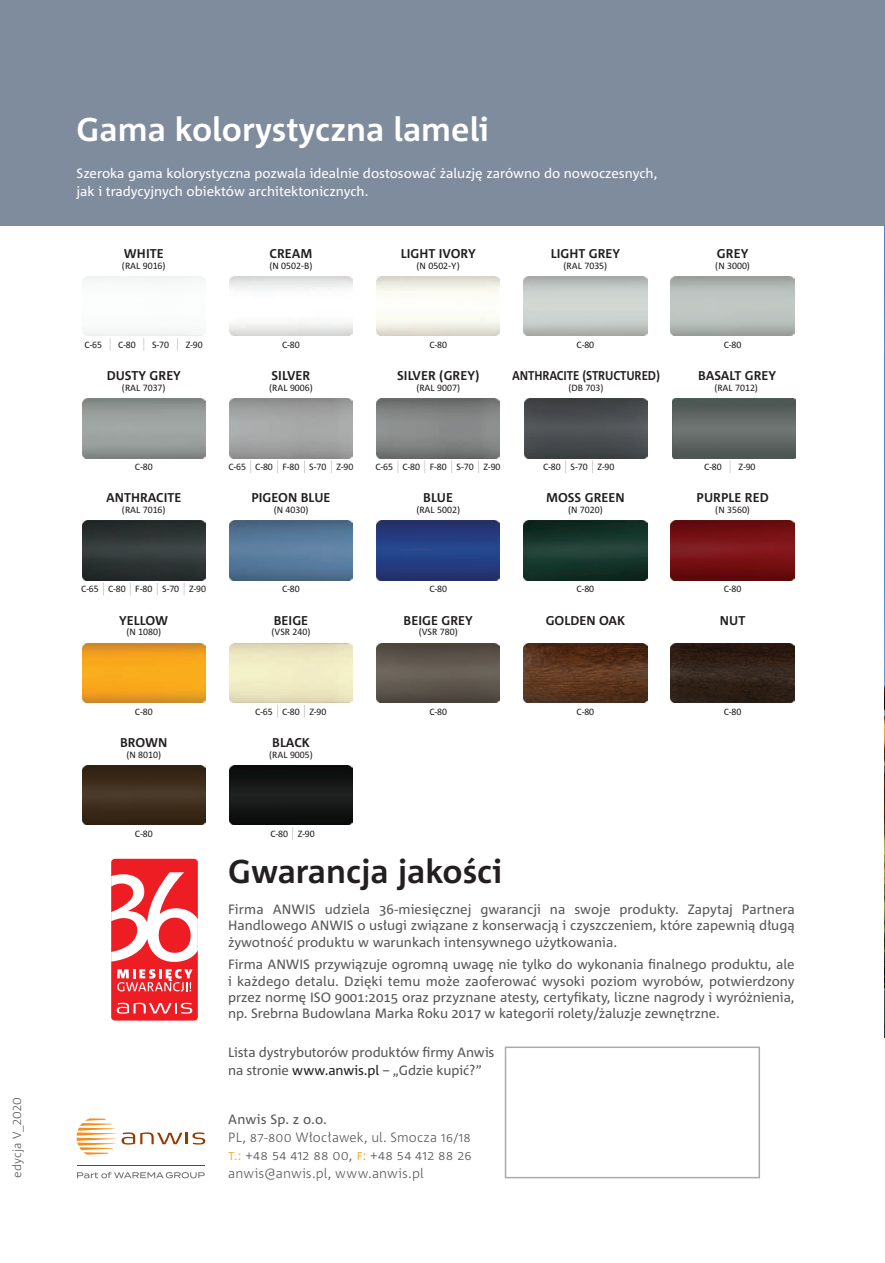
<style>
.page{position:relative;width:885px;height:1263px;background:#fff}
.page>*{position:absolute;margin:0;border:0;box-sizing:border-box;transform-origin:0 0}
.t1{font:700 33px "Corpid E1 s";color:#fff}
.t2{font:700 33px "Corpid E1 s";color:#231f20}
.t3{font:13.5px/16.2px "Corpid E1 s";letter-spacing:-.005em;color:#57585a;text-align:justify}
.t4{font:13.5px "Corpid E1 s";color:#fff}
.t5{font:300 13.5px "Corpid E1 s";letter-spacing:.01em;color:#57585a}
.t6{font:700 12.75px "Corpid E1 s";color:#231f20}
.t7{font:700 12.75px "Corpid E1 s";color:#231f20;scale:.91 1}
.t8{font:300 12px "Corpid E1 s";letter-spacing:.01em;color:#57585a}
.t9{font:9px "Corpid E1 s";color:#231f20}
.s1{color:#231f20}
.s2{color:#f6a01b}
</style>
<div class="page">
<div style="left:0;top:0;width:884px;height:225px;background:#7f8c9d"></div>
<img style="left:884px;top:225px;width:1px;height:812px">
<div style="left:111px;top:859px;width:87px;height:161px;background:#ee1d23;border-radius:4px"></div>
<svg style="left:117px;top:969px;width:75px;height:22px"></svg>
<svg style="left:117px;top:1003px;width:75px;height:11px"></svg>
<svg style="left:111px;top:872px;width:87px;height:90px"></svg>
<svg style="left:110px;top:338px;width:1px;height:13px"></svg>
<svg style="left:143px;top:338px;width:1px;height:13px"></svg>
<svg style="left:177px;top:338px;width:1px;height:13px"></svg>
<img style="left:229px;top:276px;width:123px;height:60px">
<svg style="left:250px;top:460px;width:1px;height:13px"></svg>
<svg style="left:277px;top:460px;width:1px;height:13px"></svg>
<svg style="left:304px;top:460px;width:1px;height:13px"></svg>
<svg style="left:331px;top:460px;width:1px;height:13px"></svg>
<svg style="left:397px;top:460px;width:1px;height:13px"></svg>
<svg style="left:424px;top:460px;width:1px;height:13px"></svg>
<svg style="left:451px;top:460px;width:1px;height:13px"></svg>
<svg style="left:478px;top:460px;width:1px;height:13px"></svg>
<svg style="left:565px;top:460px;width:1px;height:13px"></svg>
<svg style="left:592px;top:460px;width:1px;height:13px"></svg>
<svg style="left:729px;top:460px;width:2px;height:13px"></svg>
<img style="left:376px;top:399px;width:124px;height:59px">
<img style="left:524px;top:399px;width:123px;height:59px">
<img style="left:672px;top:399px;width:123px;height:59px">
<svg style="left:103px;top:583px;width:1px;height:12px"></svg>
<svg style="left:130px;top:583px;width:1px;height:12px"></svg>
<svg style="left:157px;top:583px;width:1px;height:12px"></svg>
<svg style="left:184px;top:583px;width:1px;height:12px"></svg>
<img style="left:82px;top:521px;width:123px;height:59px">
<img style="left:229px;top:521px;width:123px;height:59px">
<img style="left:376px;top:521px;width:124px;height:59px">
<img style="left:523px;top:521px;width:124px;height:59px">
<img style="left:671px;top:521px;width:123px;height:59px">
<svg style="left:277px;top:705px;width:1px;height:13px"></svg>
<svg style="left:304px;top:705px;width:1px;height:13px"></svg>
<img style="left:82px;top:643px;width:123px;height:60px">
<img style="left:376px;top:643px;width:124px;height:60px">
<img style="left:523px;top:643px;width:124px;height:60px">
<img style="left:671px;top:643px;width:123px;height:60px">
<div style="left:504px;top:1046px;width:256px;height:132px;border:2px solid #939598"></div>
<svg style="left:292px;top:827px;width:1px;height:13px"></svg>
<img style="left:82px;top:765px;width:123px;height:60px">
<img style="left:229px;top:765px;width:123px;height:60px">
<svg style="left:77px;top:1172px;width:128px;height:6px"></svg>
<hr style="left:77px;top:1165px;width:128px;height:1px;background:#933b03">
<svg style="left:122px;top:1132px;width:83px;height:12px"></svg>
<svg style="left:77px;top:1118px;width:39px;height:37px"></svg>
<p class="t8" style="left:10px;top:1178px;width:82px;rotate:-90deg">edycja V_2020</p>
<p class="t1" style="left:77px;top:108px;width:414px">Gama kolorystyczna lameli</p>
<p class="t4" style="left:77px;top:165px;width:582px">Szeroka gama kolorystyczna pozwala idealnie dostosować żaluzję zarówno do nowoczesnych,</p>
<p class="t4" style="left:77px;top:183px;width:293px">jak i tradycyjnych obiektów architektonicznych.</p>
<p class="t6" style="left:124px;top:245px;width:41px">WHITE</p>
<p class="t9" style="left:122px;top:260px;width:45px">(RAL 9016)</p>
<p class="t6" style="left:269px;top:245px;width:44px">CREAM</p>
<p class="t9" style="left:269px;top:260px;width:45px">(N 0502-B)</p>
<p class="t6" style="left:401px;top:245px;width:76px">LIGHT IVORY</p>
<p class="t9" style="left:416px;top:260px;width:45px">(N 0502-Y)</p>
<p class="t6" style="left:550px;top:245px;width:71px">LIGHT GREY</p>
<p class="t9" style="left:563px;top:260px;width:45px">(RAL 7035)</p>
<p class="t6" style="left:717px;top:245px;width:33px">GREY</p>
<p class="t9" style="left:715px;top:260px;width:36px">(N 3000)</p>
<p class="t9" style="left:84px;top:339px;width:19px">C-65</p>
<p class="t9" style="left:118px;top:339px;width:19px">C-80</p>
<p class="t9" style="left:152px;top:339px;width:19px">S-70</p>
<p class="t9" style="left:186px;top:339px;width:18px">Z-90</p>
<p class="t9" style="left:282px;top:339px;width:19px">C-80</p>
<p class="t9" style="left:429px;top:339px;width:19px">C-80</p>
<p class="t9" style="left:576px;top:339px;width:19px">C-80</p>
<p class="t9" style="left:723px;top:339px;width:19px">C-80</p>
<p class="t6" style="left:107px;top:368px;width:76px">DUSTY GREY</p>
<p class="t9" style="left:122px;top:382px;width:45px">(RAL 7037)</p>
<p class="t6" style="left:397px;top:368px;width:84px">SILVER (GREY)</p>
<p class="t9" style="left:416px;top:382px;width:45px">(RAL 9007)</p>
<p class="t7" style="left:512px;top:368px;width:164px">ANTHRACITE (STRUCTURED)</p>
<p class="t9" style="left:568px;top:382px;width:36px">(DB 703)</p>
<p class="t6" style="left:271px;top:368px;width:40px">SILVER</p>
<p class="t9" style="left:269px;top:382px;width:45px">(RAL 9006)</p>
<p class="t6" style="left:698px;top:368px;width:79px">BASALT GREY</p>
<p class="t9" style="left:714px;top:382px;width:45px">(RAL 7012)</p>
<p class="t9" style="left:135px;top:461px;width:19px">C-80</p>
<p class="t9" style="left:228px;top:461px;width:19px">C-65</p>
<p class="t9" style="left:255px;top:461px;width:19px">C-80</p>
<p class="t9" style="left:282px;top:461px;width:18px">F-80</p>
<p class="t9" style="left:309px;top:461px;width:19px">S-70</p>
<p class="t9" style="left:336px;top:461px;width:18px">Z-90</p>
<p class="t9" style="left:375px;top:461px;width:19px">C-65</p>
<p class="t9" style="left:402px;top:461px;width:19px">C-80</p>
<p class="t9" style="left:429px;top:461px;width:18px">F-80</p>
<p class="t9" style="left:456px;top:461px;width:19px">S-70</p>
<p class="t9" style="left:483px;top:461px;width:18px">Z-90</p>
<p class="t9" style="left:543px;top:461px;width:19px">C-80</p>
<p class="t9" style="left:570px;top:461px;width:19px">S-70</p>
<p class="t9" style="left:597px;top:461px;width:18px">Z-90</p>
<p class="t9" style="left:704px;top:461px;width:19px">C-80</p>
<p class="t9" style="left:738px;top:461px;width:18px">Z-90</p>
<p class="t6" style="left:106px;top:490px;width:77px">ANTHRACITE</p>
<p class="t9" style="left:122px;top:504px;width:45px">(RAL 7016)</p>
<p class="t6" style="left:251px;top:490px;width:81px">PIGEON BLUE</p>
<p class="t9" style="left:273px;top:504px;width:36px">(N 4030)</p>
<p class="t6" style="left:546px;top:490px;width:80px">MOSS GREEN</p>
<p class="t9" style="left:568px;top:504px;width:36px">(N 7020)</p>
<p class="t6" style="left:423px;top:490px;width:31px">BLUE</p>
<p class="t9" style="left:416px;top:504px;width:45px">(RAL 5002)</p>
<p class="t6" style="left:696px;top:490px;width:74px">PURPLE RED</p>
<p class="t9" style="left:715px;top:504px;width:36px">(N 3560)</p>
<p class="t9" style="left:81px;top:584px;width:19px">C-65</p>
<p class="t9" style="left:108px;top:584px;width:19px">C-80</p>
<p class="t9" style="left:135px;top:584px;width:18px">F-80</p>
<p class="t9" style="left:162px;top:584px;width:19px">S-70</p>
<p class="t9" style="left:189px;top:584px;width:18px">Z-90</p>
<p class="t9" style="left:282px;top:584px;width:19px">C-80</p>
<p class="t9" style="left:429px;top:584px;width:19px">C-80</p>
<p class="t9" style="left:576px;top:584px;width:19px">C-80</p>
<p class="t9" style="left:723px;top:584px;width:19px">C-80</p>
<p class="t6" style="left:119px;top:612px;width:50px">YELLOW</p>
<p class="t9" style="left:126px;top:627px;width:36px">(N 1080)</p>
<p class="t6" style="left:545px;top:612px;width:81px">GOLDEN OAK</p>
<p class="t6" style="left:719px;top:612px;width:27px">NUT</p>
<p class="t6" style="left:274px;top:612px;width:36px">BEIGE</p>
<p class="t9" style="left:271px;top:627px;width:41px">(VSR 240)</p>
<p class="t6" style="left:403px;top:612px;width:71px">BEIGE GREY</p>
<p class="t9" style="left:418px;top:627px;width:41px">(VSR 780)</p>
<p class="t9" style="left:135px;top:706px;width:19px">C-80</p>
<p class="t9" style="left:255px;top:706px;width:19px">C-65</p>
<p class="t9" style="left:282px;top:706px;width:19px">C-80</p>
<p class="t9" style="left:309px;top:706px;width:18px">Z-90</p>
<p class="t9" style="left:429px;top:706px;width:19px">C-80</p>
<p class="t9" style="left:576px;top:706px;width:19px">C-80</p>
<p class="t9" style="left:723px;top:706px;width:19px">C-80</p>
<p class="t6" style="left:120px;top:734px;width:49px">BROWN</p>
<p class="t9" style="left:126px;top:749px;width:36px">(N 8010)</p>
<p class="t6" style="left:272px;top:734px;width:39px">BLACK</p>
<p class="t9" style="left:269px;top:749px;width:45px">(RAL 9005)</p>
<p class="t9" style="left:135px;top:828px;width:19px">C-80</p>
<p class="t9" style="left:270px;top:828px;width:19px">C-80</p>
<p class="t9" style="left:297px;top:828px;width:18px">Z-90</p>
<p class="t2" style="left:228px;top:850px;width:275px">Gwarancja jakości</p>
<p class="t3" style="left:228px;top:901px;width:568px">Firma ANWIS udziela 36-miesięcznej gwarancji na swoje produkty. Zapytaj Partnera Handlowego ANWIS o usługi związane z konserwacją i czyszczeniem, które zapewnią długą żywotność produktu w warunkach intensywnego użytkowania.</p>
<p class="t3" style="left:228px;top:956px;width:568px">Firma ANWIS przywiązuje ogromną uwagę nie tylko do wykonania finalnego produktu, ale i każdego detalu. Dzięki temu może zaoferować wysoki poziom wyrobów, potwierdzony przez normę ISO 9001:2015 oraz przyznane atesty, certyfikaty, liczne nagrody i wyróżnienia, np. Srebrna Budowlana Marka Roku 2017 w kategorii rolety/żaluzje zewnętrzne.</p>
<p class="t3" style="left:228px;top:1044px;width:268px">Lista dystrybutorów produktów firmy Anwis</p>
<p class="t3" style="left:228px;top:1062px;width:255px">na stronie <span class="s1">www.anwis.pl</span> − „Gdzie kupić?”</p>
<p class="t3" style="left:228px;top:1111px;width:100px">Anwis Sp. z o.o.</p>
<p class="t5" style="left:228px;top:1129px;width:244px">PL, 87-800 Włocławek, ul. Smocza 16/18</p>
<p class="t5" style="left:228px;top:1147px;width:245px"><span class="s2">t.:</span> +48 54 412 88 00, <span class="s2">f:</span> +48 54 412 88 26</p>
<p class="t5" style="left:228px;top:1165px;width:197px">anwis@anwis.pl, www.anwis.pl</p>
</div>
